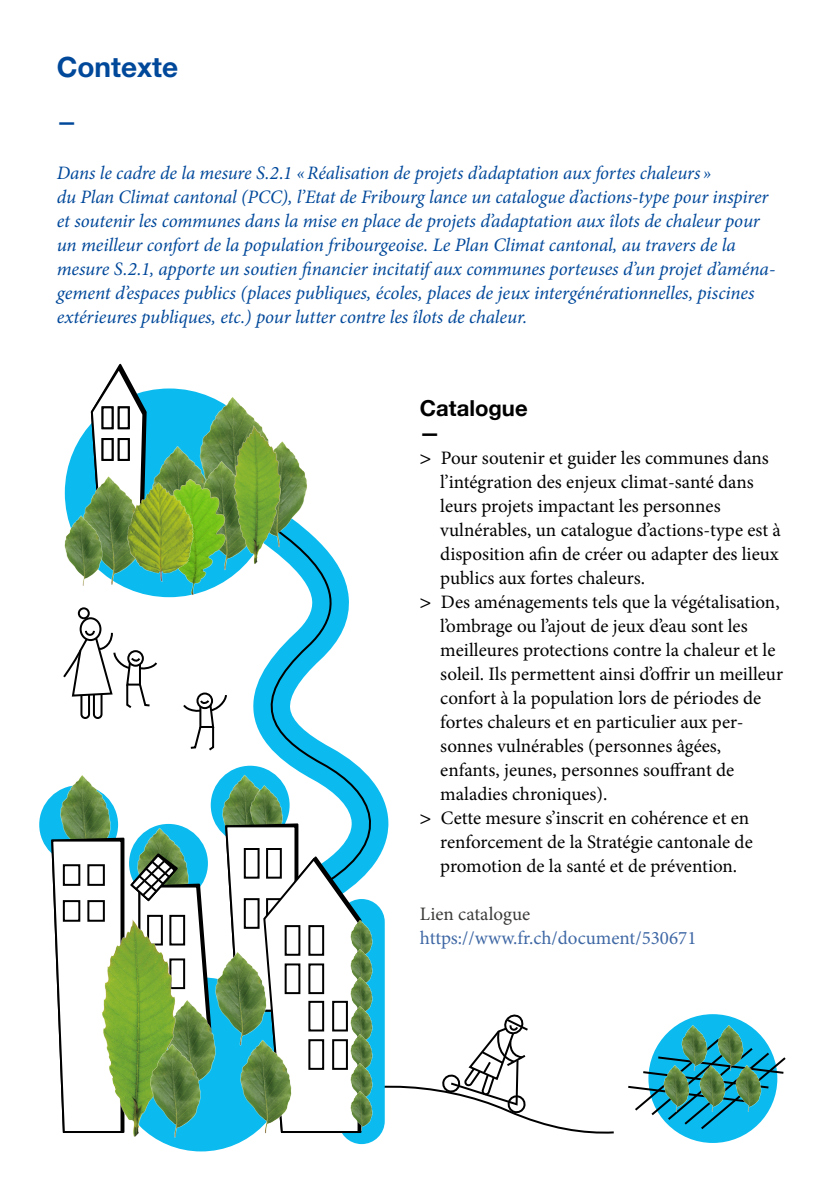
<style>
.page{position:relative;width:840px;height:1191px;background:#fff}
.page>*{position:absolute;margin:0;border:0;box-sizing:border-box;transform-origin:0 0}
.t1{font:700 28px "Helvetica Neue LT Std";color:#00489a}
.t2{font:700 22px "Helvetica Neue";color:#000}
.t3{font:700 20px "Helvetica Neue LT Std";color:#00489a}
.t4{font:700 20px "Helvetica Neue";color:#000}
.t5{font:19px "Minion Pro";color:#000}
.t6{font:italic 19px/24px "Minion Pro";letter-spacing:-.01em;color:#00489a}
.t7{font:19px "Minion Pro";color:#3f68a5}
.t8{font:19px "Minion Pro";color:#3c3c3b}
.s1{font-family:"Helvetica Neue LT Std"}
</style>
<div class="page">
<svg style="left:253px;top:533px;width:136px;height:289px"></svg>
<div style="left:39px;top:785px;width:79px;height:79px;background:#0bbbef;border-radius:50%"></div>
<div style="left:211px;top:765px;width:78px;height:79px;background:#0bbbef;border-radius:50%"></div>
<div style="left:114px;top:977px;width:174px;height:174px;background:#0bbbef;border-radius:50%"></div>
<img style="left:140px;top:826px;width:51px;height:10px">
<img style="left:57px;top:775px;width:56px;height:61px">
<img style="left:220px;top:773px;width:56px;height:62px">
<img style="left:248px;top:784px;width:37px;height:38px">
<div style="left:338px;top:899px;width:46px;height:245px;background:#0bbbef;border-radius:23px"></div>
<img style="left:213px;top:1047px;width:3px;height:15px">
<svg style="left:50px;top:836px;width:163px;height:298px"></svg>
<img style="left:213px;top:969px;width:11px;height:78px">
<img style="left:147px;top:1042px;width:57px;height:97px">
<div style="left:65px;top:388px;width:208px;height:209px;background:#0bbbef;border-radius:50%"></div>
<svg style="left:90px;top:363px;width:58px;height:111px"></svg>
<div style="left:102px;top:407px;width:10px;height:21px;background:#fff"></div>
<div style="left:101px;top:406px;width:12px;height:23px;border:2px solid #000"></div>
<div style="left:102px;top:439px;width:10px;height:21px;background:#fff"></div>
<div style="left:101px;top:438px;width:12px;height:23px;border:2px solid #000"></div>
<div style="left:119px;top:407px;width:10px;height:21px;background:#fff"></div>
<div style="left:118px;top:406px;width:12px;height:23px;border:2px solid #000"></div>
<div style="left:119px;top:439px;width:10px;height:21px;background:#fff"></div>
<div style="left:118px;top:438px;width:12px;height:23px;border:2px solid #000"></div>
<img style="left:202px;top:394px;width:54px;height:65px">
<img style="left:284px;top:443px;width:26px;height:107px">
<img style="left:159px;top:444px;width:55px;height:28px">
<img style="left:192px;top:459px;width:66px;height:114px">
<img style="left:83px;top:474px;width:62px;height:114px">
<img style="left:64px;top:515px;width:40px;height:73px">
<img style="left:148px;top:472px;width:86px;height:126px">
<img style="left:230px;top:422px;width:54px;height:145px">
<img style="left:124px;top:480px;width:73px;height:105px">
<div style="left:648px;top:1014px;width:128px;height:129px;background:#0bbbef;border-radius:50%"></div>
<svg style="left:628px;top:1036px;width:158px;height:95px"></svg>
<img style="left:680px;top:1025px;width:28px;height:47px">
<img style="left:716px;top:1025px;width:28px;height:47px">
<img style="left:662px;top:1064px;width:28px;height:48px">
<img style="left:698px;top:1064px;width:28px;height:48px">
<img style="left:734px;top:1064px;width:28px;height:48px">
<div style="left:93px;top:670px;width:9px;height:49px;border:2px solid #000;border-radius:4px"></div>
<div style="left:80px;top:670px;width:10px;height:49px;border:2px solid #000;border-radius:4px"></div>
<svg style="left:81px;top:618px;width:19px;height:22px"></svg>
<div style="left:80px;top:617px;width:21px;height:24px;border:2px solid #000;border-radius:50%"></div>
<div style="left:78px;top:607px;width:12px;height:12px;border:2px solid #000;border-radius:50%"></div>
<svg style="left:63px;top:625px;width:94px;height:85px"></svg>
<div style="left:196px;top:692px;width:17px;height:17px;border:2px solid #000;border-radius:50%"></div>
<svg style="left:183px;top:693px;width:44px;height:58px"></svg>
<svg style="left:224px;top:822px;width:390px;height:312px"></svg>
<h1 class="t1" style="left:57px;top:49px;width:123px">Contexte</h1>
<p class="t3" style="left:57px;top:109px;width:21px">—</p>
<p class="t6" style="left:57px;top:161px;width:719px">Dans le cadre de la mesure S.2.1 «Réalisation de projets d’adaptation aux fortes chaleurs »<br>du Plan Climat cantonal (PCC), l’Etat de Fribourg lance un catalogue d’actions-type pour inspirer et soutenir les communes dans la mise en place de projets d’adaptation aux îlots de chaleur pour un meilleur confort de la population fribourgeoise. Le Plan Climat cantonal, au travers de la mesure S.2.1, apporte un soutien financier incitatif aux communes porteuses d’un projet d’aména&shy;gement d’espaces publics (places publiques, écoles, places de jeux intergénérationnelles, piscines extérieures publiques, etc.) pour lutter contre les îlots de chaleur.</p>
<p class="t2" style="left:420px;top:395px;width:109px">Catalogue</p>
<p class="t4" style="left:420px;top:421px;width:21px">—</p>
<p class="t5" style="left:420px;top:445px;width:350px"><span class="s1">&gt;</span> Pour soutenir et guider les communes dans</p>
<p class="t5" style="left:440px;top:469px;width:315px">l’intégration des enjeux climat-santé dans</p>
<p class="t5" style="left:440px;top:493px;width:282px">leurs projets impactant les personnes</p>
<p class="t5" style="left:440px;top:517px;width:342px">vulnérables, un catalogue d’actions-type est à</p>
<p class="t5" style="left:440px;top:541px;width:340px">disposition afin de créer ou adapter des lieux</p>
<p class="t5" style="left:440px;top:565px;width:206px">publics aux fortes chaleurs.</p>
<p class="t5" style="left:420px;top:589px;width:361px"><span class="s1">&gt;</span> Des aménagements tels que la végétalisation,</p>
<p class="t5" style="left:440px;top:613px;width:309px">l’ombrage ou l’ajout de jeux d’eau sont les</p>
<p class="t5" style="left:440px;top:637px;width:336px">meilleures protections contre la chaleur et le</p>
<p class="t5" style="left:440px;top:661px;width:344px">soleil. Ils permettent ainsi d’offrir un meilleur</p>
<p class="t5" style="left:440px;top:685px;width:322px">confort à la population lors de périodes de</p>
<p class="t5" style="left:440px;top:709px;width:304px">fortes chaleurs et en particulier aux per-</p>
<p class="t5" style="left:440px;top:733px;width:282px">sonnes vulnérables (personnes âgées,</p>
<p class="t5" style="left:440px;top:757px;width:295px">enfants, jeunes, personnes souffrant de</p>
<p class="t5" style="left:440px;top:781px;width:169px">maladies chroniques).</p>
<p class="t5" style="left:420px;top:805px;width:330px"><span class="s1">&gt;</span> Cette mesure s’inscrit en cohérence et en</p>
<p class="t5" style="left:440px;top:829px;width:314px">renforcement de la Stratégie cantonale de</p>
<p class="t5" style="left:440px;top:853px;width:298px">promotion de la santé et de prévention.</p>
<p class="t8" style="left:420px;top:901px;width:112px">Lien catalogue</p>
<p class="t7" style="left:420px;top:925px;width:278px">https://www.fr.ch/document/530671</p>
</div>
